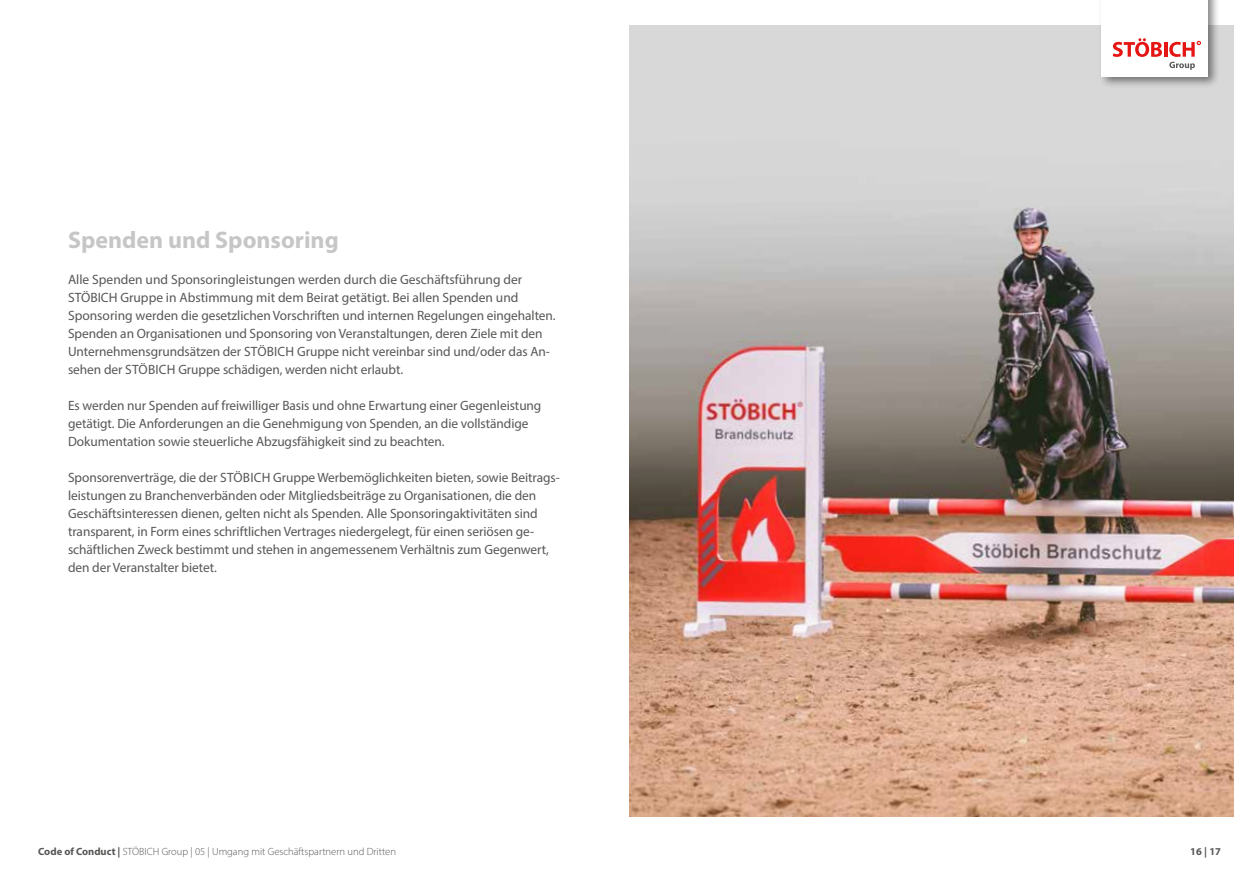
<style>
.page{position:relative;width:1259px;height:893px;background:#fff}
.page>*{position:absolute;margin:0;border:0;box-sizing:border-box;transform-origin:0 0}
.t1{font:700 24px "Myriad Pro";color:#c6c6c6}
.t2{font:13.5px/18px "Myriad Pro";letter-spacing:-.005em;color:#575756}
.t3{font:300 10.5px "Myriad Pro";color:#575756}
.t4{font:700 10.5px "Myriad Pro";color:#575756}
.s1{font-weight:700}
</style>
<div class="page">
<img style="left:629px;top:26px;width:604px;height:790px">
<div style="left:1097px;top:0;width:123px;height:89px;background:#000;opacity:.49"></div>
<div style="left:1101px;top:0;width:107px;height:77px;background:#fff"></div>
<svg style="left:1112px;top:38px;width:50px;height:19px"></svg>
<hr style="left:1164px;top:42px;width:3px;height:15px;background:#e41513">
<svg style="left:1169px;top:41px;width:32px;height:29px"></svg>
<h1 class="t1" style="left:68px;top:224px;width:272px">Spenden und Sponsoring</h1>
<p class="t2" style="left:68px;top:270px;width:489px">Alle Spenden und Sponsoringleistungen werden durch die Geschäftsführung der STÖBICH Gruppe in Abstimmung mit dem Beirat getätigt. Bei allen Spenden und Sponsoring werden die gesetzlichen Vorschriften und internen Regelungen eingehalten.<br>Spenden an Organisationen und Sponsoring von Veranstaltungen, deren Ziele mit den Unternehmensgrundsätzen der STÖBICH Gruppe nicht vereinbar sind und/oder das An&shy;sehen der STÖBICH Gruppe schädigen, werden nicht erlaubt.</p>
<p class="t2" style="left:68px;top:396px;width:475px">Es werden nur Spenden auf freiwilliger Basis und ohne Erwartung einer Gegenleistung getätigt. Die Anforderungen an die Genehmigung von Spenden, an die vollständige<br>Dokumentation sowie steuerliche Abzugsfähigkeit sind zu beachten.</p>
<p class="t2" style="left:68px;top:468px;width:493px">Sponsorenverträge, die der STÖBICH Gruppe Werbemöglichkeiten bieten, sowie Beitrags&shy;leistungen zu Branchenverbänden oder Mitgliedsbeiträge zu Organisationen, die den Geschäftsinteressen dienen, gelten nicht als Spenden. Alle Sponsoringaktivitäten sind transparent, in Form eines schriftlichen Vertrages niedergelegt, für einen seriösen ge&shy;schäftlichen Zweck bestimmt und stehen in angemessenem Verhältnis zum Gegenwert, den der Veranstalter bietet.</p>
<p class="t3" style="left:38px;top:845px;width:359px"><span class="s1">Code of Conduct |</span> STÖBICH Group | 05 | Umgang mit Geschäftspartnern und Dritten</p>
<p class="t4" style="left:1190px;top:844px;width:32px">16 | 17</p>
</div>
